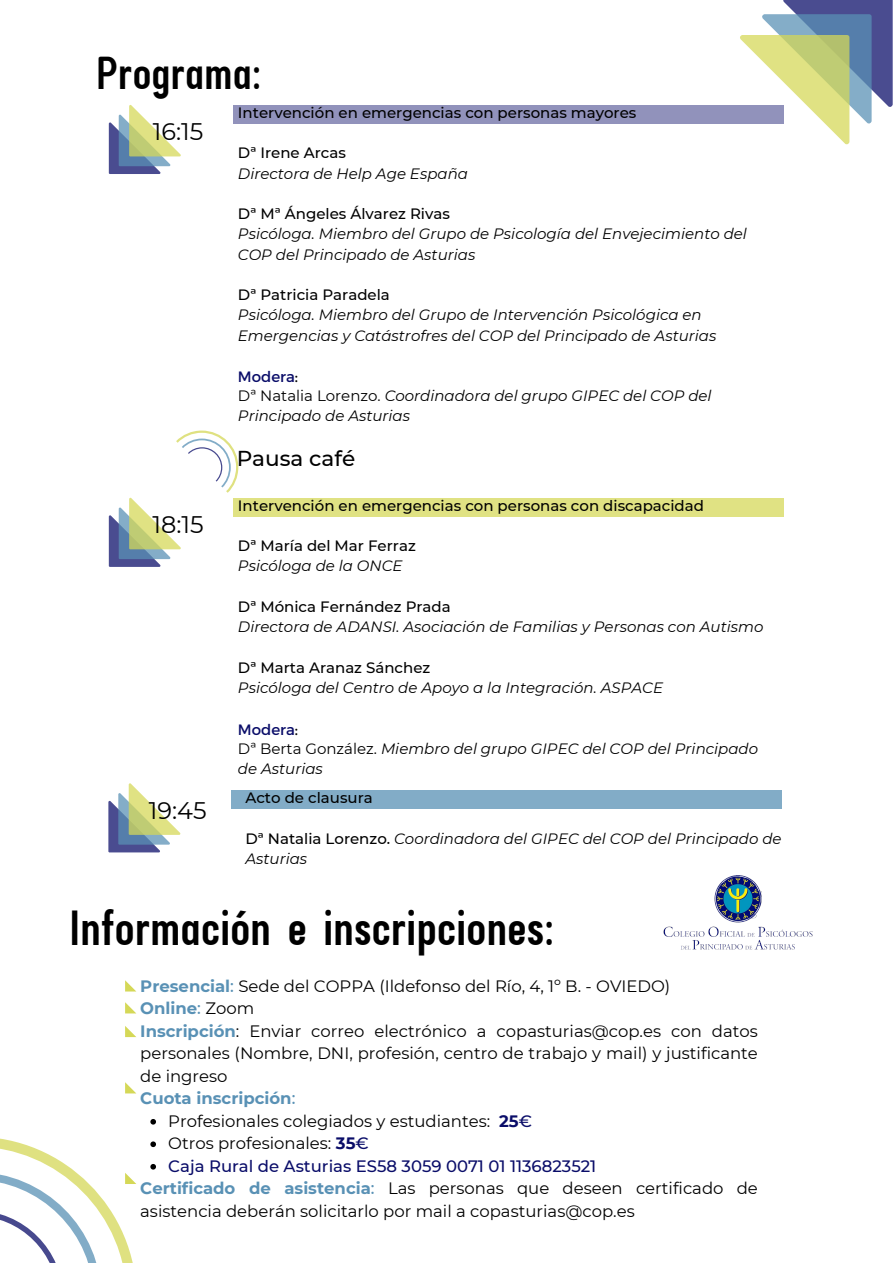
<style>
.page{position:relative;width:893px;height:1264px;background:#fff}
.page>*{position:absolute;margin:0;border:0;box-sizing:border-box;transform-origin:0 0}
.t1{font:700 48px "Arch TH Cond";letter-spacing:.02em;color:#000}
.t2{font:700 45px "Arch TH Cond";letter-spacing:.02em;color:#000}
.t3{font:24px "Montserrat";color:#000}
.t4{font:500 21.6px "Montserrat";color:#000}
.t5{font:16.5px/22.5px "Montserrat";color:#000;text-align:justify}
.t6{font:500 16.5px "Montserrat";color:#0a0d69}
.t7{font:700 16.5px "Montserrat";color:#5991b5}
.t8{font:italic 15px/20.2px "Montserrat";color:#000}
.t9{font:500 15px "Montserrat";color:#000}
.t10{font:15px "Montserrat";color:#0a0d69}
.s1{color:#000}
.s2{font-style:normal}
.s3{font-weight:500;font-style:normal}
.s4{font-weight:700;color:#5991b5}
.s5{font-weight:500;color:#5991b5}
.s6{font-weight:500}
.s7{font-weight:400;color:#000}
.s8{font-weight:700;color:#0a0d69}
.s9{font-weight:500;color:#0a0d69}
</style>
<div class="page">
<svg style="left:740px;top:0;width:152px;height:145px"></svg>
<svg style="left:150px;top:1119px;width:6px;height:5px"></svg>
<svg style="left:150px;top:1141px;width:6px;height:6px"></svg>
<svg style="left:150px;top:1164px;width:6px;height:5px"></svg>
<svg style="left:125px;top:980px;width:11px;height:11px"></svg>
<svg style="left:125px;top:1002px;width:11px;height:11px"></svg>
<svg style="left:125px;top:1026px;width:11px;height:11px"></svg>
<svg style="left:125px;top:1082px;width:11px;height:11px"></svg>
<svg style="left:109px;top:105px;width:72px;height:69px"></svg>
<div style="left:233px;top:105px;width:550px;height:19px;background:#9192bb"></div>
<svg style="left:109px;top:430px;width:129px;height:137px"></svg>
<div style="left:233px;top:497px;width:550px;height:19px;background:#e0e283"></div>
<svg style="left:108px;top:783px;width:73px;height:69px"></svg>
<div style="left:231px;top:790px;width:550px;height:18px;background:#82acc7"></div>
<img style="left:663px;top:875px;width:150px;height:75px">
<svg style="left:0;top:1138px;width:136px;height:124px"></svg>
<p class="t2" style="left:96px;top:45px;width:166px">Programa:</p>
<p class="t3" style="left:153px;top:117px;width:52px">16:15</p>
<p class="t3" style="left:152px;top:510px;width:53px">18:15</p>
<p class="t3" style="left:149px;top:795px;width:59px">19:45</p>
<p class="t9" style="left:238px;top:103px;width:400px">Intervención en emergencias con personas mayores</p>
<p class="t9" style="left:238px;top:144px;width:109px">Dª Irene Arcas</p>
<p class="t8" style="left:238px;top:163px;width:231px">Directora de Help Age España</p>
<p class="t9" style="left:238px;top:204px;width:213px">Dª Mª Ángeles Álvarez Rivas</p>
<p class="t8" style="left:238px;top:224px;width:510px">Psicóloga. Miembro del Grupo de Psicología del Envejecimiento del<br>COP del Principado de Asturias</p>
<p class="t9" style="left:238px;top:285px;width:153px">Dª Patricia Paradela</p>
<p class="t8" style="left:238px;top:305px;width:480px">Psicóloga. Miembro del Grupo de Intervención Psicológica en<br>Emergencias y Catástrofres del COP del Principado de Asturias</p>
<p class="t10" style="left:238px;top:367px;width:62px">Modera<span class="s1">:</span></p>
<p class="t8" style="left:238px;top:386px;width:475px"><span class="s2">Dª Natalia Lorenzo.</span> Coordinadora del grupo GIPEC del COP del<br>Principado de Asturias</p>
<p class="t4" style="left:237px;top:445px;width:120px">Pausa café</p>
<p class="t9" style="left:238px;top:496px;width:467px">Intervención en emergencias con personas con discapacidad</p>
<p class="t9" style="left:238px;top:536px;width:179px">Dª María del Mar Ferraz</p>
<p class="t8" style="left:238px;top:556px;width:166px">Psicóloga de la ONCE</p>
<p class="t9" style="left:238px;top:597px;width:214px">Dª Mónica Fernández Prada</p>
<p class="t8" style="left:238px;top:616px;width:527px">Directora de ADANSI. Asociación de Familias y Personas con Autismo</p>
<p class="t9" style="left:238px;top:658px;width:194px">Dª Marta Aranaz Sánchez</p>
<p class="t8" style="left:238px;top:677px;width:426px">Psicóloga del Centro de Apoyo a la Integración. ASPACE</p>
<p class="t10" style="left:238px;top:719px;width:62px">Modera<span class="s1">:</span></p>
<p class="t8" style="left:238px;top:738px;width:521px"><span class="s2">Dª Berta González.</span> Miembro del grupo GIPEC del COP del Principado de Asturias</p>
<p class="t9" style="left:245px;top:788px;width:129px">Acto de clausura</p>
<p class="t8" style="left:245px;top:828px;width:537px"><span class="s3">Dª Natalia Lorenzo.</span> Coordinadora del GIPEC del COP del Principado de<br>Asturias</p>
<p class="t1" style="left:70px;top:898px;width:485px">Información e inscripciones:</p>
<p class="t5" style="left:140px;top:974px;width:531px"><span class="s4">Presencial</span><span class="s5">:</span> Sede del COPPA (Ildefonso del Río, 4, 1º B. - OVIEDO)</p>
<p class="t7" style="left:140px;top:998px;width:116px">Online<span class="s6">:</span> <span class="s7">Zoom</span></p>
<p class="t5" style="left:140px;top:1019px;width:619px"><span class="s4">Inscripción</span>: Enviar correo electrónico a copasturias@cop.es con datos personales (Nombre, DNI, profesión, centro de trabajo y mail) y justificante de ingreso</p>
<p class="t7" style="left:140px;top:1088px;width:157px">Cuota inscripción<span class="s6">:</span></p>
<p class="t5" style="left:168px;top:1109px;width:365px">Profesionales colegiados y estudiantes: <span class="s8">25</span><span class="s9">€</span></p>
<p class="t5" style="left:168px;top:1132px;width:202px">Otros profesionales: <span class="s8">35</span><span class="s9">€</span></p>
<p class="t6" style="left:168px;top:1155px;width:429px">Caja Rural de Asturias ES58 3059 0071 01 1136823521</p>
<p class="t5" style="left:140px;top:1177px;width:619px"><span class="s4">Certificado de asistencia</span><span class="s5">:</span> Las personas que deseen certificado de asistencia deberán solicitarlo por mail a copasturias@cop.es</p>
</div>
